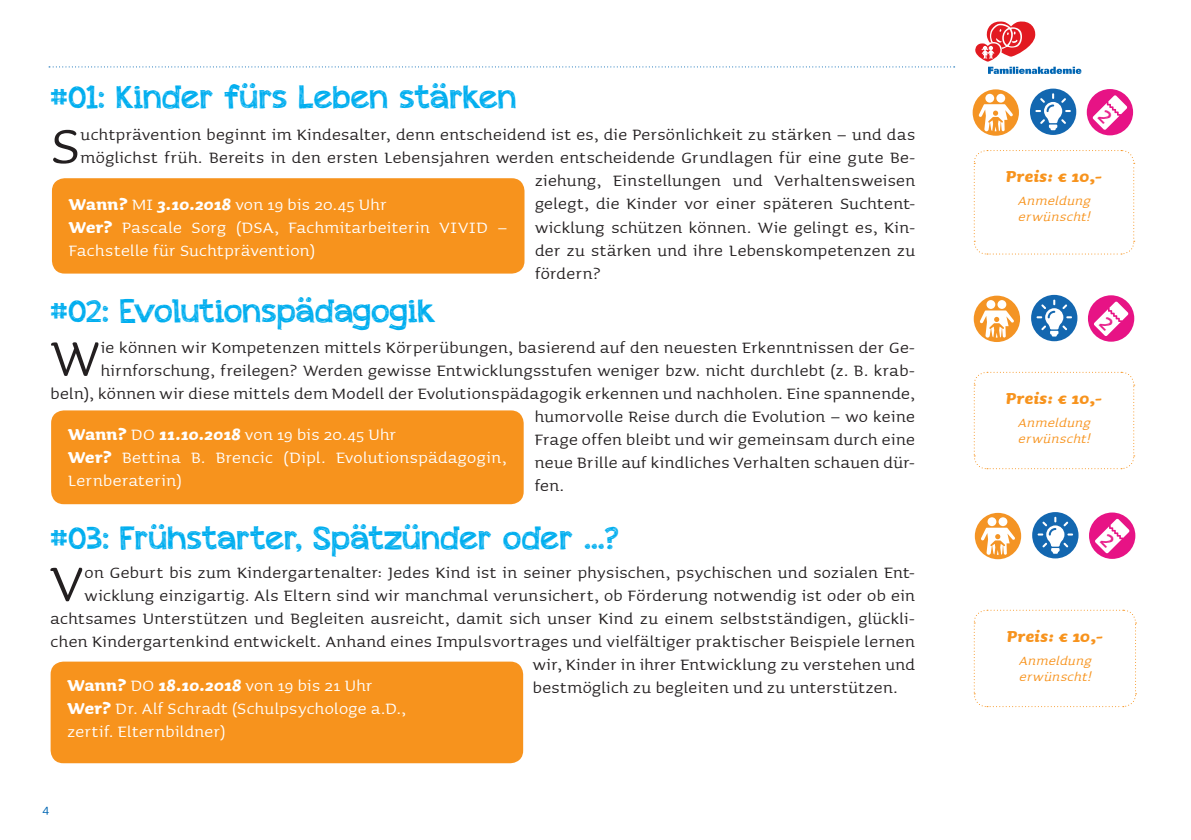
<style>
.page{position:relative;width:1191px;height:840px;background:#fff}
.page>*{position:absolute;margin:0;border:0;box-sizing:border-box;transform-origin:0 0}
.t1{font:64.4px "Sauna";color:#231f20}
.t2{font:32px "appleberry";letter-spacing:.01em;color:#00aeef}
.t3{font:20px "Sauna";letter-spacing:.02em;color:#231f20}
.t4{font:20px/23px "Sauna";letter-spacing:.02em;color:#fff}
.t5{font:italic 700 20px "Sauna";letter-spacing:.02em;color:#f7931d}
.t6{font:italic 16px/16px "Sauna";color:#f7931d}
.t7{font:16px "Sauna";color:#0166b3}
.s1{font-weight:700}
.s2{font-weight:700;font-style:italic}
</style>
<div class="page">
<svg style="left:49px;top:66px;width:905px;height:1px"></svg>
<svg style="left:975px;top:21px;width:106px;height:53px"></svg>
<div style="left:52px;top:178px;width:472px;height:95px;background:#f7931d;border-radius:13px"></div>
<svg style="left:973px;top:150px;width:161px;height:105px"></svg>
<div style="left:1086px;top:89px;width:47px;height:46px;background:#e71385;border-radius:50%"></div>
<div style="left:1030px;top:89px;width:46px;height:46px;background:#1367b0;border-radius:50%"></div>
<svg style="left:1035px;top:93px;width:35px;height:37px"></svg>
<div style="left:972px;top:89px;width:47px;height:46px;background:#f49424;border-radius:50%"></div>
<div style="left:985px;top:94px;width:9px;height:9px;background:#fff;border-radius:50%"></div>
<div style="left:996px;top:94px;width:9px;height:9px;background:#fff;border-radius:50%"></div>
<svg style="left:978px;top:104px;width:35px;height:27px"></svg>
<div style="left:51px;top:410px;width:472px;height:94px;background:#f7931d;border-radius:13px"></div>
<svg style="left:973px;top:371px;width:161px;height:98px"></svg>
<div style="left:1088px;top:295px;width:46px;height:46px;background:#e71385;border-radius:50%"></div>
<div style="left:1031px;top:295px;width:46px;height:46px;background:#1367b0;border-radius:50%"></div>
<svg style="left:1036px;top:299px;width:36px;height:37px"></svg>
<svg style="left:973px;top:295px;width:47px;height:47px"></svg>
<div style="left:986px;top:300px;width:9px;height:9px;background:#fff;border-radius:50%"></div>
<div style="left:997px;top:300px;width:9px;height:9px;background:#fff;border-radius:50%"></div>
<svg style="left:979px;top:310px;width:35px;height:27px"></svg>
<svg style="left:973px;top:609px;width:163px;height:98px"></svg>
<div style="left:1089px;top:512px;width:46px;height:46px;background:#e71385;border-radius:50%"></div>
<div style="left:1032px;top:512px;width:46px;height:46px;background:#1367b0;border-radius:50%"></div>
<svg style="left:1037px;top:516px;width:36px;height:37px"></svg>
<svg style="left:974px;top:512px;width:47px;height:47px"></svg>
<div style="left:987px;top:517px;width:9px;height:9px;background:#fff;border-radius:50%"></div>
<div style="left:998px;top:517px;width:9px;height:9px;background:#fff;border-radius:50%"></div>
<svg style="left:980px;top:527px;width:35px;height:27px"></svg>
<div style="left:51px;top:661px;width:472px;height:101px;background:#f7931d;border-radius:13px"></div>
<svg style="left:1092px;top:95px;width:35px;height:35px"></svg>
<svg style="left:1093px;top:301px;width:35px;height:35px"></svg>
<svg style="left:1094px;top:518px;width:35px;height:35px"></svg>
<h2 class="t2" style="left:51px;top:74px;width:467px">#01: Kinder fürs Leben stärken</h2>
<h1 class="t1" style="left:51px;top:104px;width:30px">S</h1>
<p class="t3" style="left:81px;top:122px;width:836px">uchtprävention beginnt im Kindesalter, denn entscheidend ist es, die Persönlichkeit zu stärken – und das</p>
<p class="t3" style="left:81px;top:145px;width:836px">möglichst früh. Bereits in den ersten Lebensjahren werden entscheidende Grundlagen für eine gute Be-</p>
<p class="t3" style="left:535px;top:168px;width:382px">ziehung, Einstellungen und Verhaltensweisen</p>
<p class="t3" style="left:535px;top:191px;width:381px">gelegt, die Kinder vor einer späteren Suchtent-</p>
<p class="t3" style="left:535px;top:214px;width:381px">wicklung schützen können. Wie gelingt es, Kin-</p>
<p class="t3" style="left:535px;top:237px;width:381px">der zu stärken und ihre Lebenskompetenzen zu</p>
<p class="t3" style="left:535px;top:260px;width:67px">fördern?</p>
<p class="t4" style="left:69px;top:191px;width:440px"><span class="s1">Wann?</span> MI <span class="s2">3.10.2018</span> von 19 bis 20.45 Uhr<br><span class="s1">Wer?</span> Pascale Sorg (DSA, Fachmitarbeiterin VIVID –<br>Fachstelle für Suchtprävention)</p>
<h2 class="t2" style="left:51px;top:288px;width:385px">#02: Evolutionspädagogik</h2>
<h1 class="t1" style="left:51px;top:317px;width:51px">W</h1>
<p class="t3" style="left:101px;top:334px;width:815px">ie können wir Kompetenzen mittels Körperübungen, basierend auf den neuesten Erkenntnissen der Ge-</p>
<p class="t3" style="left:101px;top:357px;width:815px">hirnforschung, freilegen? Werden gewisse Entwicklungsstufen weniger bzw. nicht durchlebt (z. B. krab-</p>
<p class="t3" style="left:51px;top:380px;width:866px">beln), können wir diese mittels dem Modell der Evolutionspädagogik erkennen und nachholen. Eine spannende,</p>
<p class="t3" style="left:535px;top:403px;width:382px">humorvolle Reise durch die Evolution – wo keine</p>
<p class="t3" style="left:535px;top:426px;width:382px">Frage offen bleibt und wir gemeinsam durch eine</p>
<p class="t3" style="left:535px;top:449px;width:381px">neue Brille auf kindliches Verhalten schauen dür-</p>
<p class="t3" style="left:535px;top:472px;width:31px">fen.</p>
<p class="t4" style="left:68px;top:421px;width:440px"><span class="s1">Wann?</span> DO <span class="s2">11.10.2018</span> von 19 bis 20.45 Uhr<br><span class="s1">Wer?</span> Bettina B. Brencic (Dipl. Evolutionspädagogin,<br>Lernberaterin)</p>
<h2 class="t2" style="left:51px;top:514px;width:569px">#03: Frühstarter, Spätzünder oder …?</h2>
<h1 class="t1" style="left:51px;top:542px;width:35px">V</h1>
<p class="t3" style="left:85px;top:559px;width:831px">on Geburt bis zum Kindergartenalter: Jedes Kind ist in seiner physischen, psychischen und sozialen Ent-</p>
<p class="t3" style="left:85px;top:582px;width:832px">wicklung einzigartig. Als Eltern sind wir manchmal verunsichert, ob Förderung notwendig ist oder ob ein</p>
<p class="t3" style="left:51px;top:605px;width:866px">achtsames Unterstützen und Begleiten ausreicht, damit sich unser Kind zu einem selbstständigen, glückli-</p>
<p class="t3" style="left:51px;top:628px;width:866px">chen Kindergartenkind entwickelt. Anhand eines Impulsvortrages und vielfältiger praktischer Beispiele lernen</p>
<p class="t3" style="left:533px;top:651px;width:384px">wir, Kinder in ihrer Entwicklung zu verstehen und</p>
<p class="t3" style="left:533px;top:674px;width:366px">bestmöglich zu begleiten und zu unterstützen.</p>
<p class="t4" style="left:68px;top:672px;width:340px"><span class="s1">Wann?</span> DO <span class="s2">18.10.2018</span> von 19 bis 21 Uhr<br><span class="s1">Wer?</span> Dr. Alf Schradt (Schulpsychologe a.D., zertif. Elternbildner)</p>
<p class="t7" style="left:43px;top:798px;width:8px">4</p>
<p class="t5" style="left:1006px;top:164px;width:97px">Preis: € 10,-</p>
<p class="t6" style="left:1017px;top:192px;width:78px">Anmeldung erwünscht!</p>
<p class="t5" style="left:1006px;top:385px;width:97px">Preis: € 10,-</p>
<p class="t6" style="left:1017px;top:414px;width:78px">Anmeldung erwünscht!</p>
<p class="t5" style="left:1007px;top:623px;width:97px">Preis: € 10,-</p>
<p class="t6" style="left:1018px;top:651px;width:78px">Anmeldung erwünscht!</p>
</div>
